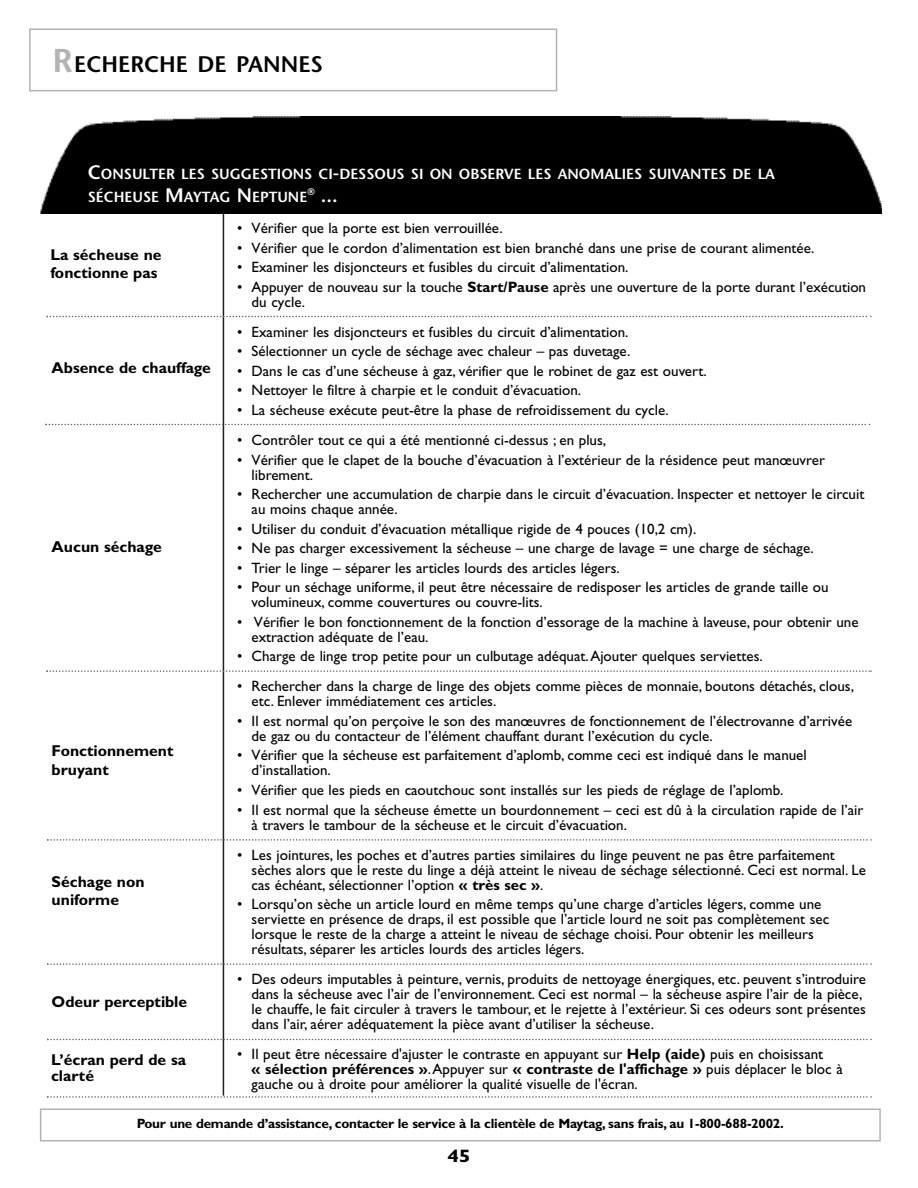
<style>
.page{position:relative;width:918px;height:1188px;background:#fff}
.page>*{position:absolute;margin:0;border:0;box-sizing:border-box;transform-origin:0 0}
.t1{font:600 22.5px "Stone Sans";color:#000}
.t2{font:600 19.5px "Stone Sans";color:#fff}
.t3{font:700 18px "Gill Sans";color:#000;scale:1.2 1}
.t4{font:700 15.75px/18px "Gill Sans";color:#000}
.t5{font:15px/15px "Gill Sans";color:#000}
.t6{font:600 14.7px/23.4px "Stone Sans";color:#fff}
.t7{font:700 13.5px "Gill Sans";letter-spacing:-.015em;color:#000}
.s1{font-size:33px;color:#b3b3b3}
.s2{font-size:19.5px}
.s3{font-weight:700}
</style>
<div class="page">
<hr style="left:223px;top:172px;width:1px;height:924px;background:#231f20">
<img style="left:43px;top:116px;width:838px;height:87px">
<div style="left:40px;top:203px;width:841px;height:10px;background:#000"></div>
<div style="left:29px;top:28px;width:528px;height:63px;border:2px solid #b3b3b3"></div>
<svg style="left:47px;top:316px;width:825px;height:1px"></svg>
<svg style="left:45px;top:424px;width:825px;height:1px"></svg>
<svg style="left:46px;top:670px;width:826px;height:2px"></svg>
<svg style="left:47px;top:963px;width:825px;height:2px"></svg>
<svg style="left:47px;top:1039px;width:825px;height:1px"></svg>
<svg style="left:47px;top:839px;width:825px;height:2px"></svg>
<svg style="left:47px;top:1096px;width:825px;height:2px"></svg>
<div style="left:40px;top:1108px;width:841px;height:34px;border:2px solid #b3b3b3"></div>
<h1 class="t1" style="left:53px;top:55px;width:272px"><span class="s1">R</span>ECHERCHE DE PANNES</h1>
<p class="t6" style="left:88px;top:163px;width:689px"><span class="s2">C</span>ONSULTER LES SUGGESTIONS CI<span class="s2">-</span>DESSOUS SI ON OBSERVE LES ANOMALIES SUIVANTES DE LA<br>SÉCHEUSE <span class="s2">M</span>AYTAG <span class="s2">N</span>EPTUNE</p>
<h2 class="t2" style="left:307px;top:188px;width:32px"><sup>®</sup> ...</h2>
<p class="t4" style="left:50px;top:247px;width:113px">La sécheuse ne fonctionne pas</p>
<p class="t4" style="left:52px;top:361px;width:161px">Absence de chauffage</p>
<p class="t4" style="left:52px;top:540px;width:112px">Aucun séchage</p>
<p class="t4" style="left:52px;top:743px;width:123px;line-height:18.9px">Fonctionnement bruyant</p>
<p class="t4" style="left:52px;top:875px;width:94px">Séchage non uniforme</p>
<p class="t4" style="left:52px;top:994px;width:137px">Odeur perceptible</p>
<p class="t4" style="left:51px;top:1053px;width:137px;line-height:16.5px">L’écran perd de sa clarté</p>
<p class="t5" style="left:237px;top:222px;width:267px">• Vérifier que la porte est bien verrouillée.</p>
<p class="t5" style="left:237px;top:242px;width:579px">• Vérifier que le cordon d’alimentation est bien branché dans une prise de courant alimentée.</p>
<p class="t5" style="left:237px;top:261px;width:393px">• Examiner les disjoncteurs et fusibles du circuit d’alimentation.</p>
<p class="t5" style="left:252px;top:281px;width:616px;text-indent:-14px">• Appuyer de nouveau sur la touche <span class="s3">Start/Pause</span> après une ouverture de la porte durant l’exécution du cycle.</p>
<p class="t5" style="left:237px;top:326px;width:393px">• Examiner les disjoncteurs et fusibles du circuit d’alimentation.</p>
<p class="t5" style="left:237px;top:345px;width:395px">• Sélectionner un cycle de séchage avec chaleur – pas duvetage.</p>
<p class="t5" style="left:237px;top:365px;width:471px">• Dans le cas d’une sécheuse à gaz, vérifier que le robinet de gaz est ouvert.</p>
<p class="t5" style="left:237px;top:385px;width:346px">• Nettoyer le filtre à charpie et le conduit d’évacuation.</p>
<p class="t5" style="left:237px;top:404px;width:433px">• La sécheuse exécute peut-être la phase de refroidissement du cycle.</p>
<p class="t5" style="left:237px;top:434px;width:370px">• Contrôler tout ce qui a été mentionné ci-dessus ; en plus,</p>
<p class="t5" style="left:252px;top:454px;width:575px;text-indent:-14px">• Vérifier que le clapet de la bouche d’évacuation à l’extérieur de la résidence peut manœuvrer librement.</p>
<p class="t5" style="left:252px;top:488px;width:614px;text-indent:-14px">• Rechercher une accumulation de charpie dans le circuit d’évacuation. Inspecter et nettoyer le circuit au moins chaque année.</p>
<p class="t5" style="left:237px;top:523px;width:461px">• Utiliser du conduit d’évacuation métallique rigide de 4 pouces (10,2 cm).</p>
<p class="t5" style="left:237px;top:542px;width:578px">• Ne pas charger excessivement la sécheuse – une charge de lavage = une charge de séchage.</p>
<p class="t5" style="left:237px;top:562px;width:384px">• Trier le linge – séparer les articles lourds des articles légers.</p>
<p class="t5" style="left:252px;top:581px;width:578px;text-indent:-14px">• Pour un séchage uniforme, il peut être nécessaire de redisposer les articles de grande taille ou volumineux, comme couvertures ou couvre-lits.</p>
<p class="t5" style="left:252px;top:616px;width:608px;text-indent:-14px">• Vérifier le bon fonctionnement de la fonction d’essorage de la machine à laveuse, pour obtenir une extraction adéquate de l’eau.</p>
<p class="t5" style="left:237px;top:650px;width:527px">• Charge de linge trop petite pour un culbutage adéquat.Ajouter quelques serviettes.</p>
<p class="t5" style="left:252px;top:681px;width:604px;text-indent:-14px">• Rechercher dans la charge de linge des objets comme pièces de monnaie, boutons détachés, clous, etc. Enlever immédiatement ces articles.</p>
<p class="t5" style="left:252px;top:715px;width:602px;text-indent:-14px">• Il est normal qu’on perçoive le son des manœuvres de fonctionnement de l’électrovanne d’arrivée de gaz ou du contacteur de l’élément chauffant durant l’exécution du cycle.</p>
<p class="t5" style="left:252px;top:750px;width:557px;text-indent:-14px">• Vérifier que la sécheuse est parfaitement d’aplomb, comme ceci est indiqué dans le manuel d’installation.</p>
<p class="t5" style="left:237px;top:784px;width:548px">• Vérifier que les pieds en caoutchouc sont installés sur les pieds de réglage de l’aplomb.</p>
<p class="t5" style="left:252px;top:804px;width:613px;text-indent:-14px">• Il est normal que la sécheuse émette un bourdonnement – ceci est dû à la circulation rapide de l’air à travers le tambour de la sécheuse et le circuit d’évacuation.</p>
<p class="t5" style="left:252px;top:849px;width:616px;text-indent:-14px">• Les jointures, les poches et d’autres parties similaires du linge peuvent ne pas être parfaitement sèches alors que le reste du linge a déjà atteint le niveau de séchage sélectionné. Ceci est normal. Le cas échéant, sélectionner l’option <span class="s3">« très sec »</span>.</p>
<p class="t5" style="left:252px;top:898px;width:579px;text-indent:-14px">• Lorsqu’on sèche un article lourd en même temps qu’une charge d’articles légers, comme une serviette en présence de draps, il est possible que l’article lourd ne soit pas complètement sec lorsque le reste de la charge a atteint le niveau de séchage choisi. Pour obtenir les meilleurs résultats, séparer les articles lourds des articles légers.</p>
<p class="t5" style="left:252px;top:973px;width:616px;text-indent:-14px">• Des odeurs imputables à peinture, vernis, produits de nettoyage énergiques, etc. peuvent s’introduire dans la sécheuse avec l’air de l’environnement. Ceci est normal – la sécheuse aspire l’air de la pièce, le chauffe, le fait circuler à travers le tambour, et le rejette à l’extérieur. Si ces odeurs sont présentes dans l’air, aérer adéquatement la pièce avant d’utiliser la sécheuse.</p>
<p class="t5" style="left:252px;top:1048px;width:593px;text-indent:-14px">• Il peut être nécessaire d'ajuster le contraste en appuyant sur <span class="s3">Help (aide)</span> puis en choisissant<br><span class="s3">« sélection préférences »</span>.Appuyer sur <span class="s3">« contraste de l'affichage »</span> puis déplacer le bloc à gauche ou à droite pour améliorer la qualité visuelle de l'écran.</p>
<p class="t7" style="left:137px;top:1119px;width:648px">Pour une demande d’assistance, contacter le service à la clientèle de Maytag, sans frais, au 1-800-688-2002.</p>
<p class="t3" style="left:447px;top:1149px;width:21px">45</p>
</div>
